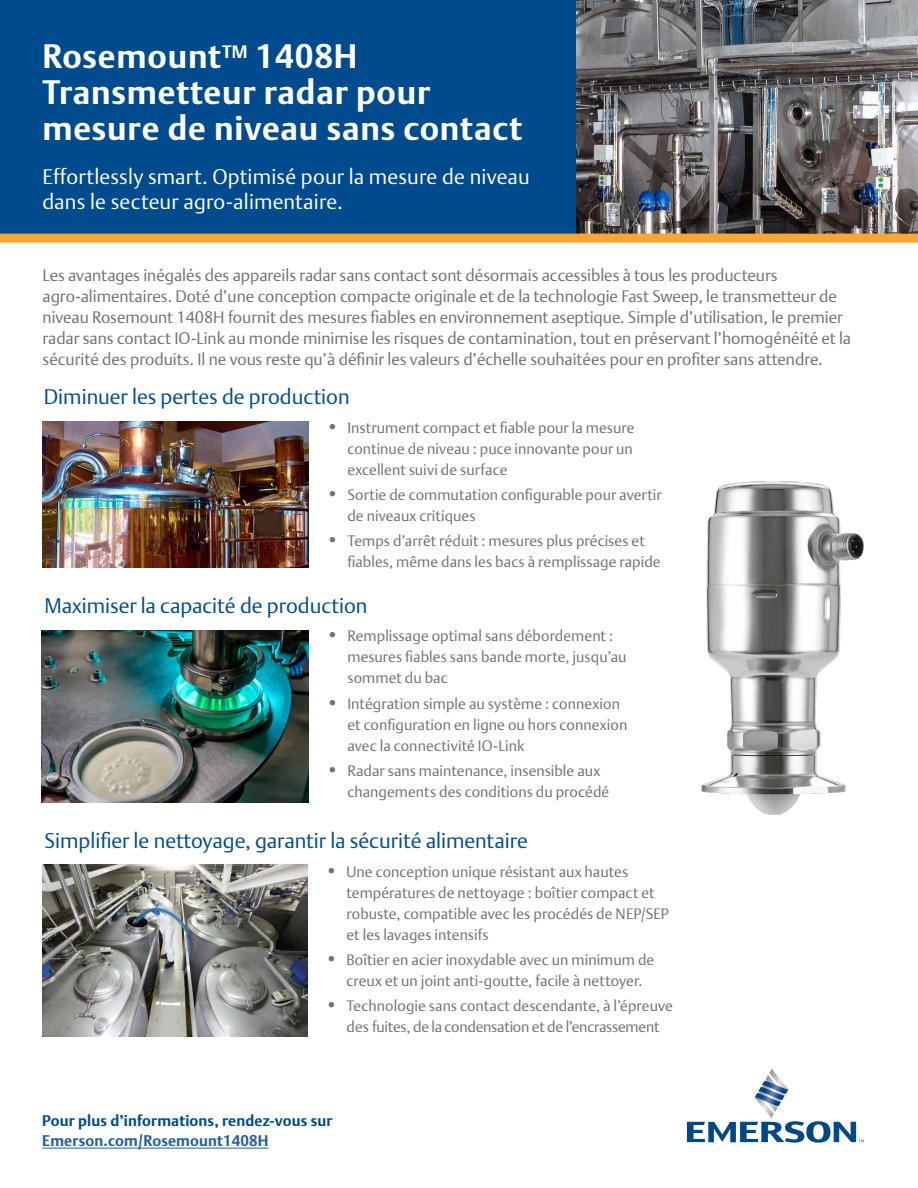
<style>
.page{position:relative;width:918px;height:1188px;background:#fff}
.page>*{position:absolute;margin:0;border:0;box-sizing:border-box;transform-origin:0 0}
.t1{font:700 33px/36px "DTL Argo T";letter-spacing:.025em;color:#fff}
.t2{font:300 21px "DTL Argo T";color:#004b8d}
.t3{font:300 21px/25.5px "DTL Argo T";letter-spacing:.01em;color:#fff}
.t4{font:300 16.5px/21px "DTL Argo T";color:#717073}
.t5{font:300 15px/21px "DTL Argo T";color:#717073}
.t6{font:700 15px "DTL Argo T";letter-spacing:.01em;color:#004b8d}
.t7{font:700 15px "DTL Argo T";letter-spacing:.01em;color:#215e9e}
.s1{font-size:18px}
</style>
<div class="page">
<svg style="left:687px;top:1069px;width:177px;height:74px"></svg>
<img style="left:43px;top:422px;width:265px;height:145px">
<img style="left:42px;top:865px;width:266px;height:171px">
<img style="left:41px;top:630px;width:267px;height:172px">
<img style="left:702px;top:481px;width:161px;height:334px">
<img style="left:575px;top:1px;width:343px;height:233px">
<div style="left:0;top:0;width:575px;height:238px;background:#004b8d"></div>
<hr style="left:42px;top:1148px;width:227px;height:1px;background:#215e9e">
<div style="left:0;top:234px;width:918px;height:9px;background:#faa634"></div>
<h1 class="t1" style="left:43px;top:38px;width:481px">Rosemount<sup>TM</sup> 1408H<br>Transmetteur radar pour mesure de niveau sans contact</h1>
<h2 class="t3" style="left:43px;top:163px;width:489px">Effortlessly smart. Optimisé pour la mesure de niveau dans le secteur agro-alimentaire.</h2>
<p class="t4" style="left:43px;top:264px;width:810px">Les avantages inégalés des appareils radar sans contact sont désormais accessibles à tous les producteurs agro-alimentaires. Doté d’une conception compacte originale et de la technologie Fast Sweep, le transmetteur de niveau Rosemount 1408H fournit des mesures fiables en environnement aseptique. Simple d’utilisation, le premier radar sans contact IO-Link au monde minimise les risques de contamination, tout en préservant l’homogénéité et la sécurité des produits. Il ne vous reste qu’à définir les valeurs d’échelle souhaitées pour en profiter sans attendre.</p>
<h2 class="t2" style="left:44px;top:384px;width:307px">Diminuer les pertes de production</h2>
<p class="t5" style="left:347px;top:417px;width:289px;text-align:justify;text-indent:-21px"><span class="s1">•</span> Instrument compact et fiable pour la mesure continue de niveau : puce innovante pour un excellent suivi de surface</p>
<p class="t5" style="left:347px;top:484px;width:316px;text-indent:-21px"><span class="s1">•</span> Sortie de commutation configurable pour avertir de niveaux critiques</p>
<p class="t5" style="left:347px;top:530px;width:315px;text-indent:-21px"><span class="s1">•</span> Temps d’arrêt réduit : mesures plus précises et fiables, même dans les bacs à remplissage rapide</p>
<h2 class="t2" style="left:45px;top:593px;width:325px">Maximiser la capacité de production</h2>
<p class="t5" style="left:347px;top:625px;width:281px;text-indent:-21px"><span class="s1">•</span> Remplissage optimal sans débordement : mesures fiables sans bande morte, jusqu’au sommet du bac</p>
<p class="t5" style="left:347px;top:693px;width:282px;text-indent:-21px"><span class="s1">•</span> Intégration simple au système : connexion et configuration en ligne ou hors connexion avec la connectivité IO-Link</p>
<p class="t5" style="left:347px;top:760px;width:263px;text-indent:-21px"><span class="s1">•</span> Radar sans maintenance, insensible aux changements des conditions du procédé</p>
<h2 class="t2" style="left:45px;top:828px;width:485px">Simplifier le nettoyage, garantir la sécurité alimentaire</h2>
<p class="t5" style="left:346px;top:861px;width:324px;text-indent:-21px"><span class="s1">•</span> Une conception unique résistant aux hautes températures de nettoyage : boîtier compact et robuste, compatible avec les procédés de NEP/SEP et les lavages intensifs</p>
<p class="t5" style="left:346px;top:949px;width:309px;text-indent:-21px"><span class="s1">•</span> Boîtier en acier inoxydable avec un minimum de creux et un joint anti-goutte, facile à nettoyer.</p>
<p class="t5" style="left:325px;top:995px;width:349px;text-align:center"><span class="s1">•</span> Technologie sans contact descendante, à l’épreuve des fuites, de la condensation et de l’encrassement</p>
<p class="t6" style="left:42px;top:1112px;width:292px">Pour plus d’informations, rendez-vous sur</p>
<p class="t7" style="left:42px;top:1132px;width:228px">Emerson.com/Rosemount1408H</p>
</div>
